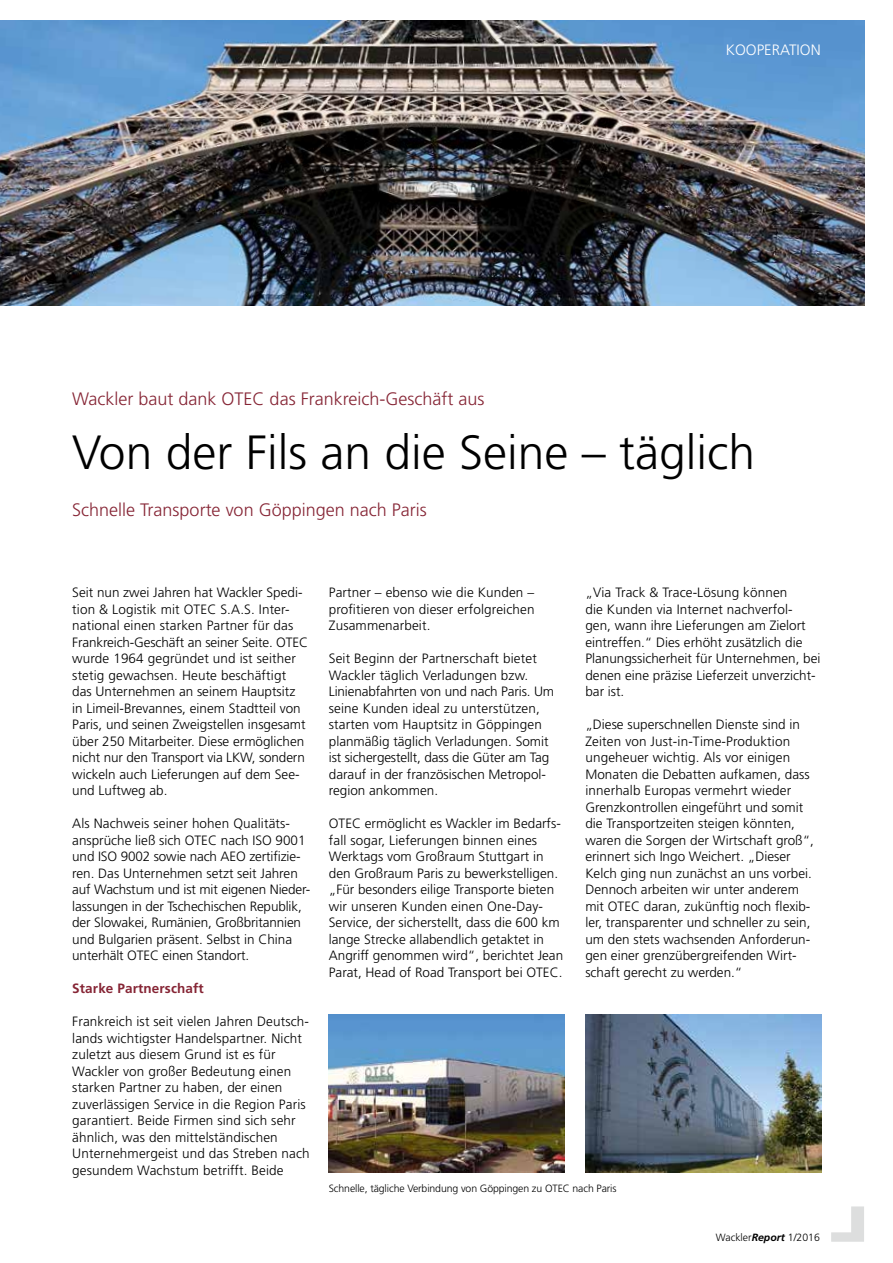
<style>
.page{position:relative;width:893px;height:1263px;background:#fff}
.page>*{position:absolute;margin:0;border:0;box-sizing:border-box;transform-origin:0 0}
.t1{font:300 48px "Frutiger";color:#000}
.t2{font:300 18px "Frutiger";color:#862535}
.t3{font:300 15px "Frutiger";color:#fff}
.t4{font:300 13.5px/16.5px "Frutiger";color:#000}
.t5{font:700 13.5px "Frutiger";letter-spacing:.01em;color:#862535}
.t6{font:300 10.5px "Frutiger";letter-spacing:-.01em;color:#000}
.s1{font-weight:700;font-style:italic}
</style>
<div class="page">
<img style="left:0;top:20px;width:864px;height:285px">
<svg style="left:831px;top:1206px;width:33px;height:36px"></svg>
<img style="left:328px;top:1015px;width:236px;height:157px">
<img style="left:585px;top:1015px;width:236px;height:157px">
<p class="t3" style="left:726px;top:41px;width:96px">KOOPERATION</p>
<h2 class="t2" style="left:72px;top:389px;width:414px">Wackler baut dank OTEC das Frankreich-Geschäft aus</h2>
<h1 class="t1" style="left:72px;top:425px;width:684px">Von der Fils an die Seine – täglich</h1>
<h2 class="t2" style="left:72px;top:500px;width:356px">Schnelle Transporte von Göppingen nach Paris</h2>
<p class="t4" style="left:72px;top:584px;width:237px">Seit nun zwei Jahren hat Wackler Spedi&shy;tion &amp; Logistik mit OTEC S.A.S. Inter&shy;national einen starken Partner für das Frankreich-Geschäft an seiner Seite. OTEC wurde 1964 gegründet und ist seither stetig gewachsen. Heute beschäftigt das Unternehmen an seinem Hauptsitz in Limeil-Brevannes, einem Stadtteil von Paris, und seinen Zweigstellen insgesamt über 250 Mitarbeiter. Diese ermöglichen nicht nur den Transport via LKW, sondern wickeln auch Lieferungen auf dem See&shy;und Luftweg ab.</p>
<p class="t4" style="left:72px;top:815px;width:240px">Als Nachweis seiner hohen Qualitäts&shy;ansprüche ließ sich OTEC nach ISO 9001 und ISO 9002 sowie nach AEO zertifizie&shy;ren. Das Unternehmen setzt seit Jahren auf Wachstum und ist mit eigenen Nieder&shy;lassungen in der Tschechischen Republik, der Slowakei, Rumänien, Großbritannien und Bulgarien präsent. Selbst in China unterhält OTEC einen Standort.</p>
<p class="t5" style="left:72px;top:980px;width:133px">Starke Partnerschaft</p>
<p class="t4" style="left:72px;top:1013px;width:239px">Frankreich ist seit vielen Jahren Deutsch&shy;lands wichtigster Handelspartner. Nicht zuletzt aus diesem Grund ist es für Wackler von großer Bedeutung einen starken Partner zu haben, der einen zuverlässigen Service in die Region Paris garantiert. Beide Firmen sind sich sehr ähnlich, was den mittelständischen Unternehmergeist und das Streben nach gesundem Wachstum betrifft. Beide</p>
<p class="t4" style="left:329px;top:584px;width:207px;text-align:justify">Partner – ebenso wie die Kunden – profitieren von dieser erfolgreichen Zusammenarbeit.</p>
<p class="t4" style="left:329px;top:650px;width:227px">Seit Beginn der Partnerschaft bietet Wackler täglich Verladungen bzw.<br>Linienabfahrten von und nach Paris. Um seine Kunden ideal zu unterstützen, starten vom Hauptsitz in Göppingen planmäßig täglich Verladungen. Somit ist sichergestellt, dass die Güter am Tag darauf in der französischen Metropol&shy;region ankommen.</p>
<p class="t4" style="left:329px;top:815px;width:236px">OTEC ermöglicht es Wackler im Bedarfs&shy;fall sogar, Lieferungen binnen eines Werktags vom Großraum Stuttgart in den Großraum Paris zu bewerkstelligen. „Für besonders eilige Transporte bieten wir unseren Kunden einen One-Day-Service, der sicherstellt, dass die 600 km lange Strecke allabendlich getaktet in Angriff genommen wird“, berichtet Jean Parat, Head of Road Transport bei OTEC.</p>
<p class="t4" style="left:585px;top:584px;width:237px">„Via Track &amp; Trace-Lösung können<br>die Kunden via Internet nachverfol&shy;gen, wann ihre Lieferungen am Zielort eintreffen.“ Dies erhöht zusätzlich die Planungssicherheit für Unternehmen, bei denen eine präzise Lieferzeit unverzicht&shy;bar ist.</p>
<p class="t4" style="left:585px;top:716px;width:230px">„Diese superschnellen Dienste sind in Zeiten von Just-in-Time-Produktion ungeheuer wichtig. Als vor einigen Monaten die Debatten aufkamen, dass innerhalb Europas vermehrt wieder Grenzkontrollen eingeführt und somit die Transportzeiten steigen könnten, waren die Sorgen der Wirtschaft groß“, erinnert sich Ingo Weichert. „Dieser Kelch ging nun zunächst an uns vorbei.<br>Dennoch arbeiten wir unter anderem mit OTEC daran, zukünftig noch flexib&shy;ler, transparenter und schneller zu sein, um den stets wachsenden Anforderun&shy;gen einer grenzübergreifenden Wirt&shy;schaft gerecht zu werden.“</p>
<p class="t6" style="left:329px;top:1182px;width:289px">Schnelle, tägliche Verbindung von Göppingen zu OTEC nach Paris</p>
<p class="t6" style="left:716px;top:1231px;width:106px">Wackler<span class="s1">Report</span> 1/2016</p>
</div>
